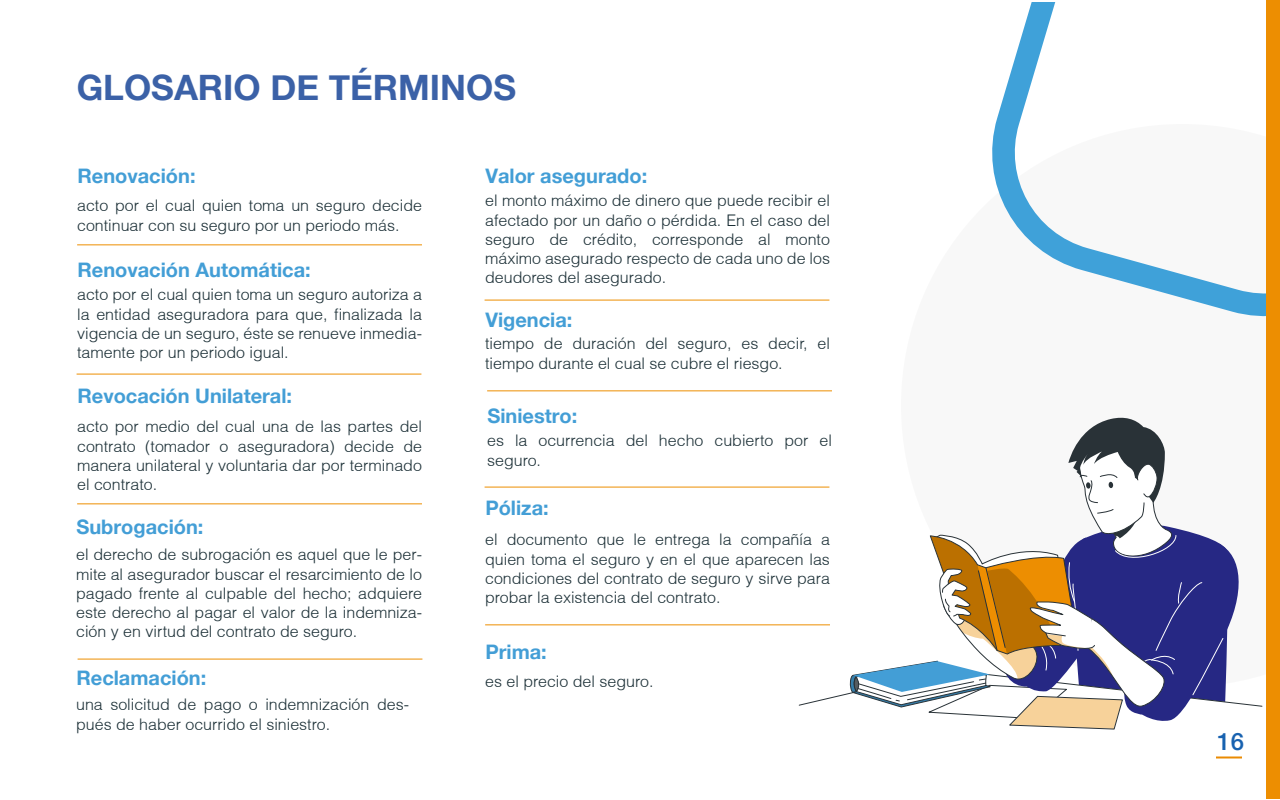
<style>
.page{position:relative;width:1280px;height:800px;background:#fff}
.page>*{position:absolute;margin:0;border:0;box-sizing:border-box;transform-origin:0 0}
.t1{font:700 35px "Helvetica Neue";color:#3b61a7}
.t2{font:500 24px "Helvetica Neue";color:#1862b0}
.t3{font:700 20px "Helvetica Neue";color:#439ed6}
.t4{font:300 16px/19.2px "Helvetica";color:#1a2e35;text-align:justify}
</style>
<div class="page">
<svg style="left:992px;top:2px;width:274px;height:315px"></svg>
<div style="left:1266px;top:0;width:14px;height:799px;background:#ed8e01"></div>
<hr style="left:77px;top:244px;width:345px;height:1px;background:#ed8e01">
<hr style="left:78px;top:659px;width:344px;height:1px;background:#ed8e01">
<hr style="left:487px;top:390px;width:345px;height:1px;background:#ed8e01">
<hr style="left:77px;top:374px;width:344px;height:1px;background:#ed8e01">
<hr style="left:77px;top:503px;width:345px;height:1px;background:#ed8e01">
<hr style="left:485px;top:300px;width:344px;height:1px;background:#ed8e01">
<hr style="left:485px;top:624px;width:345px;height:1px;background:#ed8e01">
<hr style="left:485px;top:487px;width:344px;height:1px;background:#ed8e01">
<svg style="left:798px;top:417px;width:465px;height:313px"></svg>
<hr style="left:1216px;top:756px;width:26px;height:2px;background:#ea8b02">
<h1 class="t1" style="left:77px;top:68px;width:441px">GLOSARIO DE TÉRMINOS</h1>
<p class="t3" style="left:77px;top:165px;width:120px">Renovación:</p>
<p class="t4" style="left:77px;top:197px;width:346px">acto por el cual quien toma un seguro decide continuar con su seguro por un periodo más.</p>
<p class="t3" style="left:77px;top:259px;width:235px">Renovación Automática:</p>
<p class="t4" style="left:77px;top:286px;width:346px">acto por el cual quien toma un seguro autoriza a la entidad aseguradora para que, finalizada la vigencia de un seguro, éste se renueve inmedia&shy;tamente por un periodo igual.</p>
<p class="t3" style="left:77px;top:385px;width:216px">Revocación Unilateral:</p>
<p class="t4" style="left:77px;top:418px;width:346px">acto por medio del cual una de las partes del contrato (tomador o aseguradora) decide de manera unilateral y voluntaria dar por terminado el contrato.</p>
<p class="t3" style="left:76px;top:516px;width:129px">Subrogación:</p>
<p class="t4" style="left:76px;top:546px;width:347px">el derecho de subrogación es aquel que le per&shy;mite al asegurador buscar el resarcimiento de lo pagado frente al culpable del hecho; adquiere este derecho al pagar el valor de la indemniza&shy;ción y en virtud del contrato de seguro.</p>
<p class="t3" style="left:76px;top:667px;width:131px">Reclamación:</p>
<p class="t4" style="left:76px;top:696px;width:334px">una solicitud de pago o indemnización des&shy;pués de haber ocurrido el siniestro.</p>
<p class="t3" style="left:485px;top:165px;width:163px">Valor asegurado:</p>
<p class="t4" style="left:485px;top:192px;width:346px">el monto máximo de dinero que puede recibir el afectado por un daño o pérdida. En el caso del seguro de crédito, corresponde al monto máximo asegurado respecto de cada uno de los deudores del asegurado.</p>
<p class="t3" style="left:485px;top:309px;width:88px">Vigencia:</p>
<p class="t4" style="left:485px;top:335px;width:346px">tiempo de duración del seguro, es decir, el tiempo durante el cual se cubre el riesgo.</p>
<p class="t3" style="left:487px;top:405px;width:91px">Siniestro:</p>
<p class="t4" style="left:487px;top:432px;width:346px">es la ocurrencia del hecho cubierto por el seguro.</p>
<p class="t3" style="left:485px;top:497px;width:65px">Póliza:</p>
<p class="t4" style="left:485px;top:531px;width:346px">el documento que le entrega la compañía a quien toma el seguro y en el que aparecen las condiciones del contrato de seguro y sirve para probar la existencia del contrato.</p>
<p class="t3" style="left:485px;top:641px;width:63px">Prima:</p>
<p class="t4" style="left:485px;top:673px;width:170px">es el precio del seguro.</p>
<h2 class="t2" style="left:1217px;top:732px;width:28px">16</h2>
</div>
